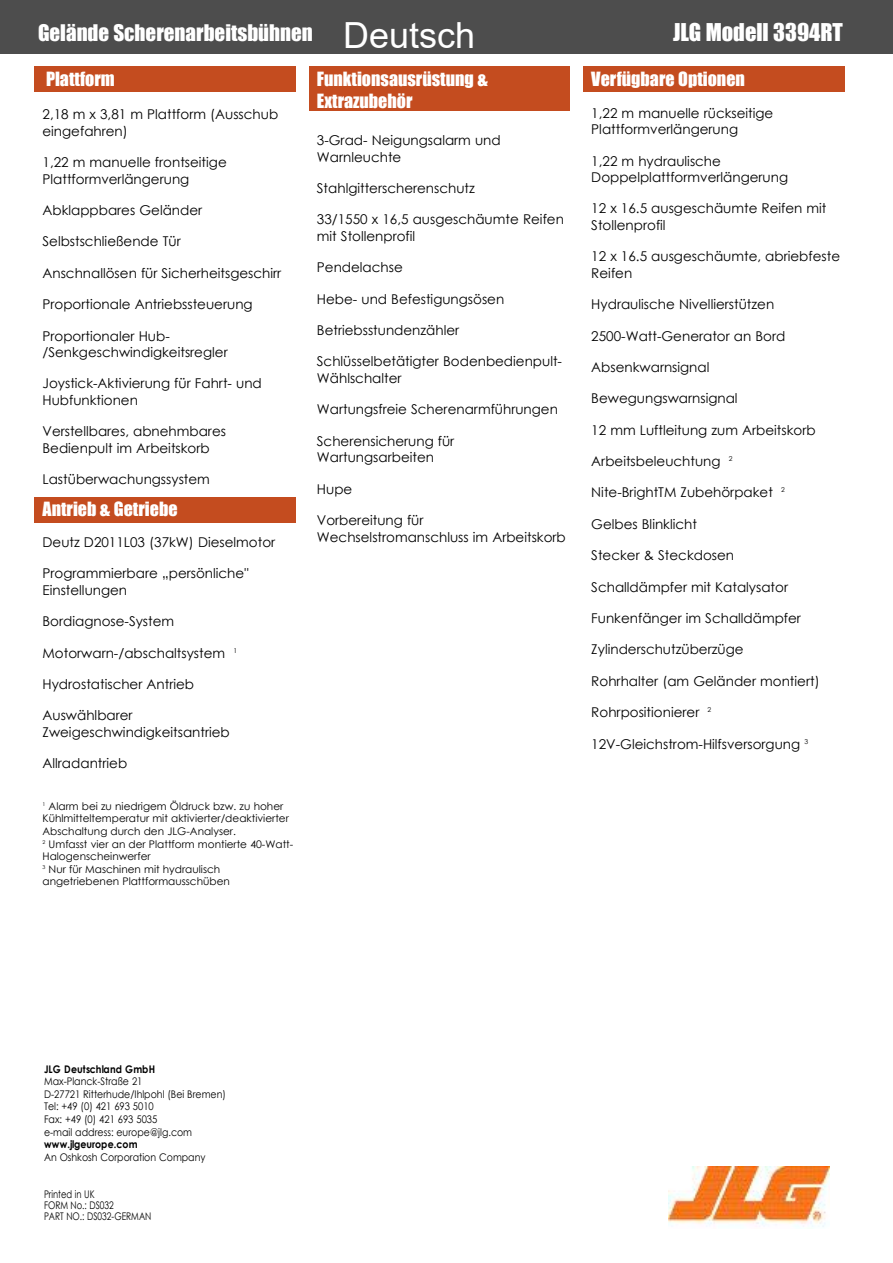
<style>
.page{position:relative;width:893px;height:1263px;background:#fff}
.page>*{position:absolute;margin:0;border:0;box-sizing:border-box;transform-origin:0 0}
.t1{font:36px "Arial";color:#fff}
.t2{font:22.5px "Impact";color:#fff}
.t3{font:21px "Impact";color:#fff}
.t4{font:18px/21.6px "Impact";color:#fff}
.t5{font:13.5px/16.5px "Century Gothic";color:#000}
.t6{font:10.5px/12.6px "Century Gothic";color:#000}
.t7{font:10.5px/12.6px "Century Gothic";color:#000;scale:.9 1}
.t8{font:10.5px/10.5px "Century Gothic";color:#000;scale:.8 1}
.t9{font:700 10.5px "Century Gothic";letter-spacing:.01em;color:#000;scale:.9 1}
</style>
<div class="page">
<div style="left:309px;top:67px;width:261px;height:44px;background:#c44c1f"></div>
<div style="left:583px;top:67px;width:261px;height:25px;background:#c44c1f"></div>
<div style="left:34px;top:498px;width:262px;height:25px;background:#c44c1f"></div>
<div style="left:34px;top:67px;width:262px;height:25px;background:#c44c1f"></div>
<div style="left:0;top:0;width:893px;height:54px;background:#4d4d4d"></div>
<img style="left:669px;top:1167px;width:160px;height:60px">
<h1 class="t1" style="left:343px;top:10px;width:134px">Deutsch</h1>
<h3 class="t3" style="left:38px;top:19px;width:276px">Gelände Scherenarbeitsbühnen</h3>
<h2 class="t2" style="left:673px;top:18px;width:171px">JLG Modell 3394RT</h2>
<h3 class="t4" style="left:46px;top:68px;width:70px">Plattform</h3>
<p class="t5" style="left:43px;top:106px;width:237px">2,18 m x 3,81 m Plattform (Ausschub eingefahren)</p>
<p class="t5" style="left:43px;top:154px;width:186px">1,22 m manuelle frontseitige<br>Plattformverlängerung</p>
<p class="t5" style="left:43px;top:201px;width:161px">Abklappbares Geländer</p>
<p class="t5" style="left:43px;top:233px;width:140px">Selbstschließende Tür</p>
<p class="t5" style="left:43px;top:264px;width:240px">Anschnallösen für Sicherheitsgeschirr</p>
<p class="t5" style="left:43px;top:296px;width:212px">Proportionale Antriebssteuerung</p>
<p class="t5" style="left:43px;top:327px;width:187px">Proportionaler Hub-/Senkgeschwindigkeitsregler</p>
<p class="t5" style="left:43px;top:375px;width:221px">Joystick-Aktivierung für Fahrt- und<br>Hubfunktionen</p>
<p class="t5" style="left:43px;top:423px;width:185px">Verstellbares, abnehmbares<br>Bedienpult im Arbeitskorb</p>
<p class="t5" style="left:43px;top:471px;width:169px">Lastüberwachungssystem</p>
<h3 class="t4" style="left:43px;top:498px;width:137px">Antrieb &amp; Getriebe</h3>
<p class="t5" style="left:43px;top:533px;width:234px">Deutz D2011L03 (37kW) Dieselmotor</p>
<p class="t5" style="left:43px;top:565px;width:207px">Programmierbare „persönliche"<br>Einstellungen</p>
<p class="t5" style="left:43px;top:613px;width:133px">Bordiagnose-System</p>
<p class="t5" style="left:43px;top:644px;width:196px">Motorwarn-/abschaltsystem <sup>1</sup></p>
<p class="t5" style="left:43px;top:675px;width:153px">Hydrostatischer Antrieb</p>
<p class="t5" style="left:43px;top:707px;width:189px">Auswählbarer<br>Zweigeschwindigkeitsantrieb</p>
<p class="t5" style="left:43px;top:755px;width:86px">Allradantrieb</p>
<p class="t6" style="left:43px;top:799px;width:252px"><sup>1</sup> Alarm bei zu niedrigem Öldruck bzw. zu hoher Kühlmitteltemperatur mit aktivierter/deaktivierter Abschaltung durch den JLG-Analyser.<br><sup>2</sup> Umfasst vier an der Plattform montierte 40-Watt-Halogenscheinwerfer<br><sup>3</sup> Nur für Maschinen mit hydraulisch angetriebenen Plattformausschüben</p>
<h3 class="t4" style="left:317px;top:68px;width:172px">Funktionsausrüstung &amp;<br>Extrazubehör</h3>
<p class="t5" style="left:317px;top:132px;width:185px">3-Grad- Neigungsalarm und<br>Warnleuchte</p>
<p class="t5" style="left:317px;top:179px;width:160px">Stahlgitterscherenschutz</p>
<p class="t5" style="left:317px;top:211px;width:248px">33/1550 x 16,5 ausgeschäumte Reifen mit Stollenprofil</p>
<p class="t5" style="left:317px;top:259px;width:87px">Pendelachse</p>
<p class="t5" style="left:317px;top:290px;width:189px">Hebe- und Befestigungsösen</p>
<p class="t5" style="left:317px;top:321px;width:144px">Betriebsstundenzähler</p>
<p class="t5" style="left:317px;top:353px;width:247px">Schlüsselbetätigter Bodenbedienpult-<br>Wählschalter</p>
<p class="t5" style="left:317px;top:401px;width:243px">Wartungsfreie Scherenarmführungen</p>
<p class="t5" style="left:317px;top:432px;width:139px">Scherensicherung für<br>Wartungsarbeiten</p>
<p class="t5" style="left:317px;top:480px;width:37px">Hupe</p>
<p class="t5" style="left:317px;top:511px;width:250px">Vorbereitung für<br>Wechselstromanschluss im Arbeitskorb</p>
<h3 class="t4" style="left:591px;top:68px;width:155px">Verfügbare Optionen</h3>
<p class="t5" style="left:591px;top:104px;width:184px">1,22 m manuelle rückseitige<br>Plattformverlängerung</p>
<p class="t5" style="left:591px;top:152px;width:198px">1,22 m hydraulische<br>Doppelplattformverlängerung</p>
<p class="t5" style="left:591px;top:200px;width:237px">12 x 16.5 ausgeschäumte Reifen mit<br>Stollenprofil</p>
<p class="t5" style="left:591px;top:248px;width:250px">12 x 16.5 ausgeschäumte, abriebfeste<br>Reifen</p>
<p class="t5" style="left:591px;top:296px;width:184px">Hydraulische Nivellierstützen</p>
<p class="t5" style="left:591px;top:327px;width:196px">2500-Watt-Generator an Bord</p>
<p class="t5" style="left:591px;top:358px;width:120px">Absenkwarnsignal</p>
<p class="t5" style="left:591px;top:390px;width:148px">Bewegungswarnsignal</p>
<p class="t5" style="left:591px;top:421px;width:226px">12 mm Luftleitung zum Arbeitskorb</p>
<p class="t5" style="left:591px;top:453px;width:143px">Arbeitsbeleuchtung <sup>2</sup></p>
<p class="t5" style="left:591px;top:484px;width:195px">Nite-BrightTM Zubehörpaket <sup>2</sup></p>
<p class="t5" style="left:591px;top:515px;width:107px">Gelbes Blinklicht</p>
<p class="t5" style="left:591px;top:547px;width:144px">Stecker &amp; Steckdosen</p>
<p class="t5" style="left:591px;top:578px;width:198px">Schalldämpfer mit Katalysator</p>
<p class="t5" style="left:591px;top:609px;width:211px">Funkenfänger im Schalldämpfer</p>
<p class="t5" style="left:591px;top:641px;width:154px">Zylinderschutzüberzüge</p>
<p class="t5" style="left:591px;top:672px;width:230px">Rohrhalter (am Geländer montiert)</p>
<p class="t5" style="left:591px;top:704px;width:122px">Rohrpositionierer <sup>2</sup></p>
<p class="t5" style="left:591px;top:735px;width:218px">12V-Gleichstrom-Hilfsversorgung <sup>3</sup></p>
<p class="t9" style="left:44px;top:1062px;width:125px">JLG Deutschland GmbH</p>
<p class="t7" style="left:44px;top:1075px;width:204px">Max-Planck-Straße 21<br>D-27721 Ritterhude/Ihlpohl (Bei Bremen)<br>Tel: +49 (0) 421 693 5010<br>Fax: +49 (0) 421 693 5035<br>e-mail address: europe@jlg.com</p>
<p class="t9" style="left:44px;top:1137px;width:106px">www.jlgeurope.com</p>
<p class="t7" style="left:44px;top:1150px;width:181px">An Oshkosh Corporation Company</p>
<p class="t8" style="left:44px;top:1189px;width:89px">Printed in UK<br>FORM No.: DS032</p>
<p class="t8" style="left:44px;top:1211px;width:136px">PART NO.: DS032-GERMAN</p>
</div>
